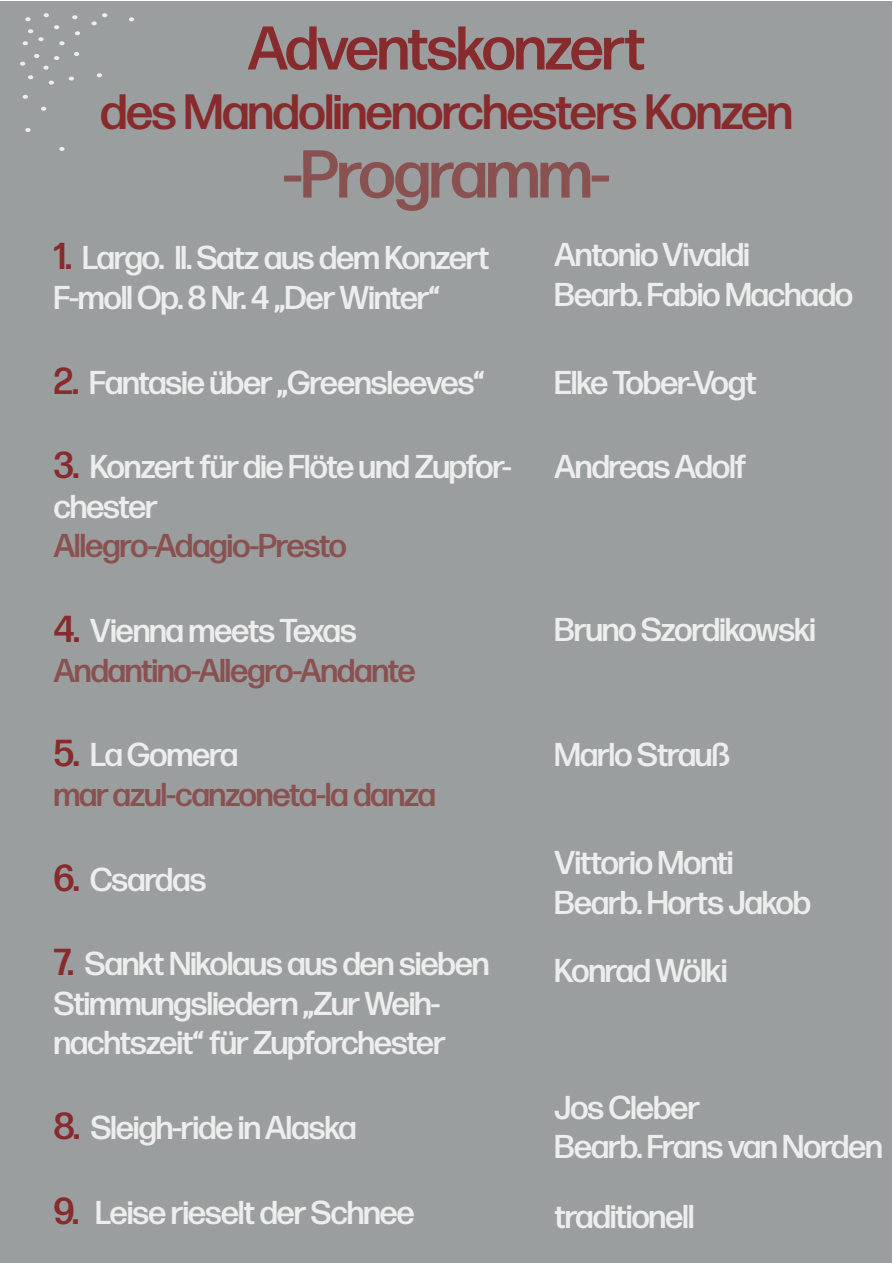
<style>
.page{position:relative;width:893px;height:1263px;background:#fff}
.page>*{position:absolute;margin:0;border:0;box-sizing:border-box;transform-origin:0 0}
.t1{font:500 67.5px "Forma DJR Banner";color:#895150}
.t2{font:500 61.5px "Forma DJR Banner";color:#872b2d}
.t3{font:500 49.5px "Forma DJR Banner";color:#872b2d}
.t4{font:500 33px/39.6px "Forma DJR Banner";color:#ecedec}
.t5{font:500 33px "Forma DJR Banner";color:#895150}
.s1{font-size:37.5px;color:#872b2d}
</style>
<div class="page">
<div style="left:1px;top:1px;width:891px;height:1261px;background:#9b9e9f"></div>
<svg style="left:54px;top:25px;width:5px;height:4px"></svg>
<svg style="left:20px;top:62px;width:5px;height:4px"></svg>
<svg style="left:23px;top:29px;width:21px;height:16px"></svg>
<svg style="left:34px;top:54px;width:5px;height:4px"></svg>
<svg style="left:59px;top:41px;width:6px;height:4px"></svg>
<svg style="left:25px;top:17px;width:6px;height:4px"></svg>
<svg style="left:28px;top:75px;width:5px;height:4px"></svg>
<svg style="left:72px;top:15px;width:5px;height:4px"></svg>
<svg style="left:75px;top:31px;width:5px;height:4px"></svg>
<svg style="left:44px;top:13px;width:5px;height:4px"></svg>
<svg style="left:54px;top:56px;width:5px;height:4px"></svg>
<svg style="left:43px;top:66px;width:6px;height:4px"></svg>
<svg style="left:25px;top:128px;width:6px;height:4px"></svg>
<svg style="left:41px;top:107px;width:5px;height:4px"></svg>
<svg style="left:23px;top:95px;width:5px;height:4px"></svg>
<svg style="left:49px;top:81px;width:5px;height:4px"></svg>
<svg style="left:74px;top:52px;width:5px;height:4px"></svg>
<svg style="left:129px;top:17px;width:5px;height:4px"></svg>
<svg style="left:69px;top:77px;width:5px;height:4px"></svg>
<svg style="left:59px;top:147px;width:6px;height:4px"></svg>
<svg style="left:91px;top:13px;width:16px;height:12px"></svg>
<svg style="left:97px;top:73px;width:5px;height:4px"></svg>
<p class="t2" style="left:249px;top:10px;width:397px">Adventskonzert</p>
<p class="t3" style="left:101px;top:81px;width:693px">des Mandolinenorchesters Konzen</p>
<p class="t1" style="left:284px;top:132px;width:327px">-Programm-</p>
<p class="t4" style="left:54px;top:238px;width:436px"><span class="s1">1.</span> Largo. II. Satz aus dem Konzert<br>F-moll Op. 8 Nr. 4 „Der Winter“</p>
<p class="t4" style="left:555px;top:234px;width:196px">Antonio Vivaldi</p>
<p class="t4" style="left:555px;top:274px;width:299px">Bearb. Fabio Machado</p>
<p class="t4" style="left:54px;top:362px;width:432px"><span class="s1">2.</span> Fantasie über „Greensleeves“</p>
<p class="t4" style="left:54px;top:446px;width:459px"><span class="s1">3.</span> Konzert für die Flöte und Zupfor&shy;chester</p>
<p class="t5" style="left:54px;top:526px;width:294px">Allegro-Adagio-Presto</p>
<p class="t4" style="left:54px;top:610px;width:304px"><span class="s1">4.</span> Vienna meets Texas</p>
<p class="t5" style="left:54px;top:650px;width:363px">Andantino-Allegro-Andante</p>
<p class="t4" style="left:54px;top:734px;width:185px"><span class="s1">5.</span> La Gomera</p>
<p class="t5" style="left:54px;top:774px;width:383px">mar azul-canzoneta-la danza</p>
<p class="t4" style="left:54px;top:859px;width:153px"><span class="s1">6.</span> Csardas</p>
<p class="t4" style="left:54px;top:943px;width:436px"><span class="s1">7.</span> Sankt Nikolaus aus den sieben<br>Stimmungsliedern „Zur Weih&shy;nachtszeit“ für Zupforchester</p>
<p class="t4" style="left:54px;top:1107px;width:304px"><span class="s1">8.</span> Sleigh-ride in Alaska</p>
<p class="t4" style="left:54px;top:1192px;width:362px"><span class="s1">9.</span> Leise rieselt der Schnee</p>
<p class="t4" style="left:555px;top:362px;width:203px">Elke Tober-Vogt</p>
<p class="t4" style="left:555px;top:446px;width:193px">Andreas Adolf</p>
<p class="t4" style="left:555px;top:609px;width:262px">Bruno Szordikowski</p>
<p class="t4" style="left:555px;top:734px;width:176px">Marlo Strauß</p>
<p class="t4" style="left:555px;top:842px;width:180px">Vittorio Monti</p>
<p class="t4" style="left:555px;top:882px;width:257px">Bearb. Horts Jakob</p>
<p class="t4" style="left:555px;top:950px;width:174px">Konrad Wölki</p>
<p class="t4" style="left:555px;top:1087px;width:146px">Jos Cleber</p>
<p class="t4" style="left:555px;top:1126px;width:329px">Bearb. Frans van Norden</p>
<p class="t4" style="left:555px;top:1196px;width:141px">traditionell</p>
</div>
